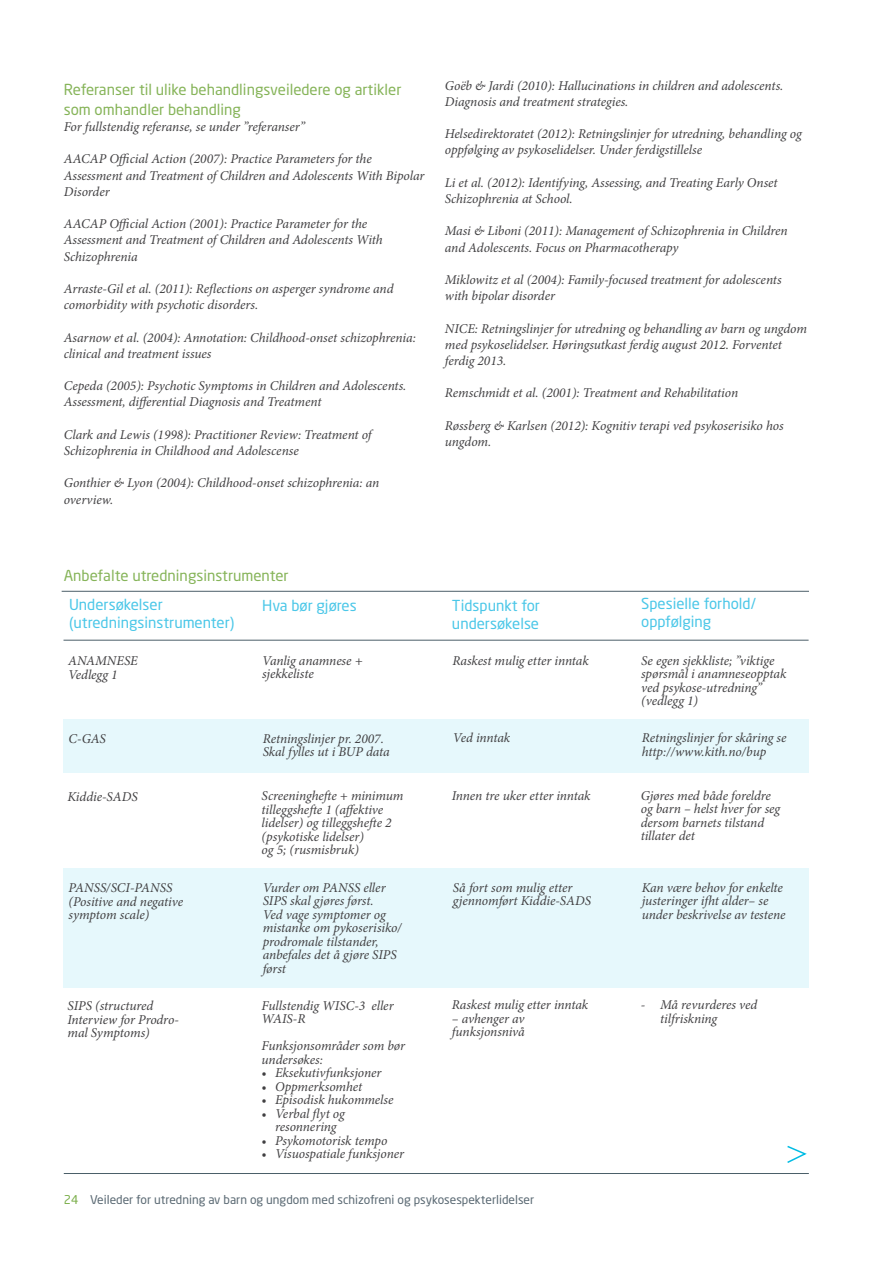
<style>
.page{position:relative;width:893px;height:1263px;background:#fff}
.page>*{position:absolute;margin:0;border:0;box-sizing:border-box;transform-origin:0 0}
.t1{font:15px/20.2px "Neo Sans Std";color:#86b459}
.t2{font:15px/18px "Neo Sans Std";color:#4bc7e8}
.t3{font:italic 13.5px/13.5px "Minion Pro";letter-spacing:-.005em;color:#414042}
.t4{font:12px "Neo Sans Std";color:#5a6973}
.s1{color:#7aae49}
</style>
<div class="page">
<div style="left:64px;top:719px;width:745px;height:54px;background:#e6f8fc"></div>
<div style="left:64px;top:868px;width:745px;height:120px;background:#e6f8fc"></div>
<hr style="left:62px;top:591px;width:747px;height:1px;background:#4b5f69">
<hr style="left:64px;top:640px;width:745px;height:1px;background:#4b5f69">
<hr style="left:64px;top:1173px;width:745px;height:1px;background:#4b5f69">
<svg style="left:787px;top:1145px;width:20px;height:18px"></svg>
<p class="t1" style="left:64px;top:79px;width:339px">Referanser til ulike behandlingsveiledere og artikler som omhandler behandling</p>
<p class="t3" style="left:64px;top:120px;width:243px">For fullstendig referanse, se under ”referanser”</p>
<p class="t3" style="left:64px;top:151px;width:362px;line-height:16.2px">AACAP Official Action (2007): Practice Parameters for the<br>Assessment and Treatment of Children and Adolescents With Bipolar<br>Disorder</p>
<p class="t3" style="left:64px;top:216px;width:321px;line-height:16.2px">AACAP Official Action (2001): Practice Parameter for the<br>Assessment and Treatment of Children and Adolescents With<br>Schizophrenia</p>
<p class="t3" style="left:64px;top:281px;width:331px;line-height:16.2px">Arraste-Gil et al. (2011): Reflections on asperger syndrome and comorbidity with psychotic disorders.</p>
<p class="t3" style="left:64px;top:329px;width:354px;line-height:16.2px">Asarnow et al. (2004): Annotation: Childhood-onset schizophrenia: clinical and treatment issues</p>
<p class="t3" style="left:64px;top:378px;width:344px;line-height:16.2px">Cepeda (2005): Psychotic Symptoms in Children and Adolescents.<br>Assessment, differential Diagnosis and Treatment</p>
<p class="t3" style="left:64px;top:426px;width:309px;line-height:16.2px">Clark and Lewis (1998): Practitioner Review: Treatment of<br>Schizophrenia in Childhood and Adolescense</p>
<p class="t3" style="left:64px;top:475px;width:317px;line-height:16.2px">Gonthier &amp; Lyon (2004): Childhood-onset schizophrenia: an overview.</p>
<p class="t3" style="left:445px;top:77px;width:340px;line-height:16.2px">Goëb &amp; Jardi (2010): Hallucinations in children and adolescents.<br>Diagnosis and treatment strategies.</p>
<p class="t3" style="left:445px;top:126px;width:358px;line-height:16.2px">Helsedirektoratet (2012): Retningslinjer for utredning, behandling og oppfølging av psykoselidelser. Under ferdigstillelse</p>
<p class="t3" style="left:445px;top:174px;width:334px;line-height:16.2px">Li et al. (2012): Identifying, Assessing, and Treating Early Onset<br>Schizophrenia at School.</p>
<p class="t3" style="left:445px;top:223px;width:344px;line-height:16.2px">Masi &amp; Liboni (2011): Management of Schizophrenia in Children and Adolescents. Focus on Pharmacotherapy</p>
<p class="t3" style="left:445px;top:272px;width:338px;line-height:16.2px">Miklowitz et al (2004): Family-focused treatment for adolescents with bipolar disorder</p>
<p class="t3" style="left:445px;top:320px;width:364px;line-height:16.2px">NICE: Retningslinjer for utredning og behandling av barn og ungdom med psykoselidelser. Høringsutkast ferdig august 2012. Forventet ferdig 2013.</p>
<p class="t3" style="left:445px;top:386px;width:295px">Remschmidt et al. (2001): Treatment and Rehabilitation</p>
<p class="t3" style="left:445px;top:417px;width:340px;line-height:16.2px">Røssberg &amp; Karlsen (2012): Kognitiv terapi ved psykoserisiko hos ungdom.</p>
<p class="t1" style="left:64px;top:565px;width:226px">Anbefalte utredningsinstrumenter</p>
<p class="t2" style="left:69px;top:595px;width:167px">Undersøkelser (utredningsinstrumenter)</p>
<p class="t2" style="left:262px;top:596px;width:96px">Hva bør gjøres</p>
<p class="t2" style="left:452px;top:596px;width:90px">Tidspunkt for undersøkelse</p>
<p class="t2" style="left:641px;top:595px;width:116px">Spesielle forhold/ oppfølging</p>
<p class="t3" style="left:262px;top:654px;width:102px">Vanlig anamnese + sjekkeliste</p>
<p class="t3" style="left:452px;top:653px;width:138px">Raskest mulig etter inntak</p>
<p class="t3" style="left:641px;top:653px;width:147px">Se egen sjekkliste; ”viktige spørsmål i anamneseopptak ved psykose-utredning” (vedlegg 1)</p>
<p class="t3" style="left:68px;top:654px;width:71px">ANAMNESE<br>Vedlegg 1</p>
<p class="t3" style="left:69px;top:732px;width:39px">C-GAS</p>
<p class="t3" style="left:263px;top:732px;width:129px">Retningslinjer pr. 2007.<br>Skal fylles ut i BUP data</p>
<p class="t3" style="left:453px;top:731px;width:59px">Ved inntak</p>
<p class="t3" style="left:642px;top:731px;width:146px">Retningslinjer for skåring se http://www.kith.no/bup</p>
<p class="t3" style="left:68px;top:789px;width:72px">Kiddie-SADS</p>
<p class="t3" style="left:262px;top:789px;width:143px">Screeninghefte + minimum tilleggshefte 1 (affektive lidelser) og tilleggshefte 2 (psykotiske lidelser)<br>og 5; (rusmisbruk)</p>
<p class="t3" style="left:452px;top:789px;width:140px">Innen tre uker etter inntak</p>
<p class="t3" style="left:641px;top:789px;width:141px">Gjøres med både foreldre og barn – helst hver for seg dersom barnets tilstand tillater det</p>
<p class="t3" style="left:69px;top:881px;width:116px">PANSS/SCI-PANSS (Positive and negative symptom scale)</p>
<p class="t3" style="left:263px;top:881px;width:141px">Vurder om PANSS eller<br>SIPS skal gjøres først.<br>Ved vage symptomer og mistanke om pykoserisiko/ prodromale tilstander, anbefales det å gjøre SIPS først</p>
<p class="t3" style="left:453px;top:880px;width:140px">Så fort som mulig etter gjennomført Kiddie-SADS</p>
<p class="t3" style="left:642px;top:880px;width:145px">Kan være behov for enkelte justeringer ifht alder– se under beskrivelse av testene</p>
<p class="t3" style="left:68px;top:999px;width:113px">SIPS (structured<br>Interview for Prodro&shy;mal Symptoms)</p>
<p class="t3" style="left:262px;top:999px;width:134px">Fullstendig WISC-3 eller<br>WAIS-R</p>
<p class="t3" style="left:262px;top:1039px;width:145px">Funksjonsområder som bør undersøkes:</p>
<p class="t3" style="left:262px;top:1066px;width:121px">• Eksekutivfunksjoner</p>
<p class="t3" style="left:262px;top:1080px;width:102px">• Oppmerksomhet</p>
<p class="t3" style="left:262px;top:1093px;width:133px">• Episodisk hukommelse</p>
<p class="t3" style="left:262px;top:1107px;width:85px;text-align:center">• Verbal flyt og resonnering</p>
<p class="t3" style="left:262px;top:1134px;width:127px">• Psykomotorisk tempo</p>
<p class="t3" style="left:262px;top:1147px;width:144px">• Visuospatiale funksjoner</p>
<p class="t3" style="left:452px;top:998px;width:138px">Raskest mulig etter inntak</p>
<p class="t3" style="left:452px;top:1012px;width:75px">– avhenger av funksjonsnivå</p>
<p class="t3" style="left:660px;top:998px;width:99px;text-indent:-19px">- Må revurderes ved tilfriskning</p>
<p class="t4" style="left:64px;top:1192px;width:472px"><span class="s1">24</span> Veileder for utredning av barn og ungdom med schizofreni og psykosespekterlidelser</p>
</div>
